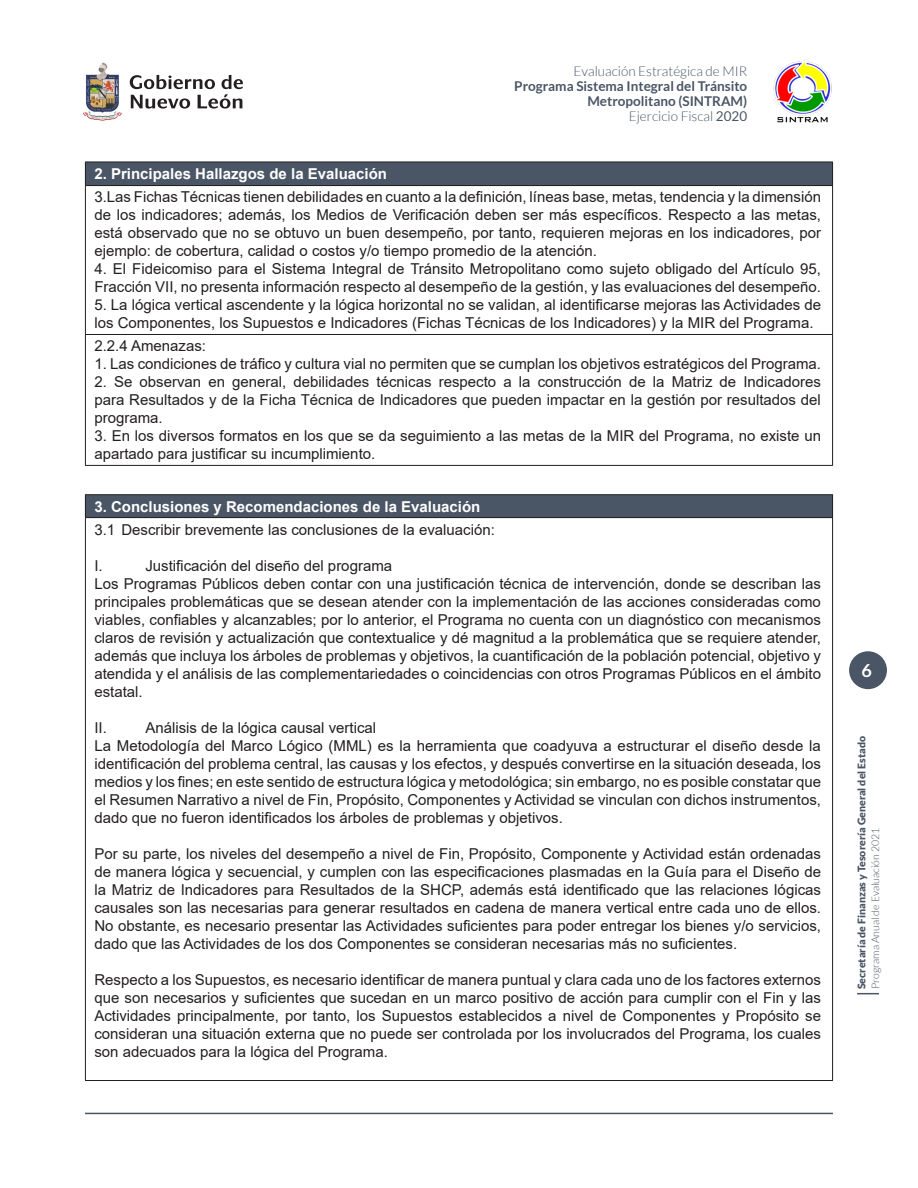
<style>
.page{position:relative;width:918px;height:1188px;background:#fff}
.page>*{position:absolute;margin:0;border:0;box-sizing:border-box;transform-origin:0 0}
.t1{font:700 18px "Lato";color:#fff}
.t2{font:15px/18px "Arial";color:#231f20;text-align:justify}
.t3{font:700 15px "Arial";color:#fff}
.t4{font:700 13.5px/15px "Lato";color:#4a5565;text-align:right}
.t5{font:300 13.5px "Lato";color:#4a5565}
.t6{font:900 10.5px "Lato";color:#4a5565}
.t7{font:300 10.5px "Lato";color:#4a5565}
.s1{font-weight:300}
.s2{font-weight:400}
</style>
<div class="page">
<svg style="left:857px;top:993px;width:22px;height:1px"></svg>
<div style="left:849px;top:651px;width:38px;height:38px;background:#4a5565;border-radius:50%"></div>
<hr style="left:85px;top:1113px;width:748px;height:1px;background:#4a5565">
<svg style="left:130px;top:75px;width:113px;height:34px"></svg>
<img style="left:84px;top:63px;width:38px;height:58px">
<img style="left:773px;top:60px;width:59px;height:63px">
<div style="left:85px;top:162px;width:748px;height:24px;background:#4a5565"></div>
<hr style="left:85px;top:162px;width:748px;height:1px;background:#231f20">
<hr style="left:85px;top:185px;width:748px;height:1px;background:#231f20">
<hr style="left:85px;top:334px;width:748px;height:1px;background:#231f20">
<hr style="left:85px;top:465px;width:748px;height:1px;background:#231f20">
<svg style="left:85px;top:162px;width:1px;height:23px"></svg>
<hr style="left:85px;top:186px;width:1px;height:148px;background:#231f20">
<hr style="left:85px;top:335px;width:1px;height:130px;background:#231f20">
<svg style="left:832px;top:162px;width:1px;height:23px"></svg>
<hr style="left:832px;top:186px;width:1px;height:148px;background:#231f20">
<hr style="left:832px;top:335px;width:1px;height:130px;background:#231f20">
<div style="left:85px;top:495px;width:748px;height:23px;background:#4a5565"></div>
<hr style="left:85px;top:494px;width:748px;height:1px;background:#231f20">
<hr style="left:85px;top:517px;width:748px;height:1px;background:#231f20">
<hr style="left:85px;top:1080px;width:748px;height:1px;background:#231f20">
<svg style="left:85px;top:495px;width:1px;height:22px"></svg>
<hr style="left:85px;top:518px;width:1px;height:562px;background:#231f20">
<svg style="left:832px;top:495px;width:1px;height:22px"></svg>
<hr style="left:832px;top:518px;width:1px;height:562px;background:#231f20">
<p class="t5" style="left:574px;top:64px;width:175px">Evaluación Estratégica de MIR</p>
<p class="t4" style="left:514px;top:78px;width:234px">Programa Sistema Integral del Tránsito<br>Metropolitano (SINTRAM)<br><span class="s1">Ejercicio Fiscal</span> <span class="s2">2020</span></p>
<p class="t3" style="left:94px;top:163px;width:294px">2. Principales Hallazgos de la Evaluación</p>
<p class="t2" style="left:94px;top:188px;width:728px">3.Las Fichas Técnicas tienen debilidades en cuanto a la definición, líneas base, metas, tendencia y la dimensión de los indicadores; además, los Medios de Verificación deben ser más específicos. Respecto a las metas, está observado que no se obtuvo un buen desempeño, por tanto, requieren mejoras en los indicadores, por ejemplo: de cobertura, calidad o costos y/o tiempo promedio de la atención.</p>
<p class="t2" style="left:94px;top:260px;width:728px">4. El Fideicomiso para el Sistema Integral de Tránsito Metropolitano como sujeto obligado del Artículo 95,<br>Fracción VII, no presenta información respecto al desempeño de la gestión, y las evaluaciones del desempeño.</p>
<p class="t2" style="left:94px;top:296px;width:728px">5. La lógica vertical ascendente y la lógica horizontal no se validan, al identificarse mejoras las Actividades de los Componentes, los Supuestos e Indicadores (Fichas Técnicas de los Indicadores) y la MIR del Programa.</p>
<p class="t2" style="left:94px;top:337px;width:113px">2.2.4 Amenazas:</p>
<p class="t2" style="left:94px;top:355px;width:728px">1. Las condiciones de tráfico y cultura vial no permiten que se cumplan los objetivos estratégicos del Programa.</p>
<p class="t2" style="left:94px;top:373px;width:728px">2. Se observan en general, debilidades técnicas respecto a la construcción de la Matriz de Indicadores para Resultados y de la Ficha Técnica de Indicadores que pueden impactar en la gestión por resultados del programa.</p>
<p class="t2" style="left:94px;top:427px;width:728px">3. En los diversos formatos en los que se da seguimiento a las metas de la MIR del Programa, no existe un apartado para justificar su incumplimiento.</p>
<p class="t3" style="left:94px;top:496px;width:387px">3. Conclusiones y Recomendaciones de la Evaluación</p>
<p class="t2" style="left:94px;top:520px;width:402px">3.1 Describir brevemente las conclusiones de la evaluación:</p>
<p class="t2" style="left:94px;top:556px;width:10px">I.</p>
<p class="t2" style="left:145px;top:556px;width:248px">Justificación del diseño del programa</p>
<p class="t2" style="left:94px;top:574px;width:728px">Los Programas Públicos deben contar con una justificación técnica de intervención, donde se describan las principales problemáticas que se desean atender con la implementación de las acciones consideradas como viables, confiables y alcanzables; por lo anterior, el Programa no cuenta con un diagnóstico con mecanismos claros de revisión y actualización que contextualice y dé magnitud a la problemática que se requiere atender, además que incluya los árboles de problemas y objetivos, la cuantificación de la población potencial, objetivo y atendida y el análisis de las complementariedades o coincidencias con otros Programas Públicos en el ámbito estatal.</p>
<p class="t2" style="left:94px;top:718px;width:14px">II.</p>
<p class="t2" style="left:145px;top:718px;width:232px">Análisis de la lógica causal vertical</p>
<p class="t2" style="left:94px;top:736px;width:728px">La Metodología del Marco Lógico (MML) es la herramienta que coadyuva a estructurar el diseño desde la identificación del problema central, las causas y los efectos, y después convertirse en la situación deseada, los medios y los fines; en este sentido de estructura lógica y metodológica; sin embargo, no es posible constatar que el Resumen Narrativo a nivel de Fin, Propósito, Componentes y Actividad se vinculan con dichos instrumentos, dado que no fueron identificados los árboles de problemas y objetivos.</p>
<p class="t2" style="left:94px;top:844px;width:728px">Por su parte, los niveles del desempeño a nivel de Fin, Propósito, Componente y Actividad están ordenadas de manera lógica y secuencial, y cumplen con las especificaciones plasmadas en la Guía para el Diseño de la Matriz de Indicadores para Resultados de la SHCP, además está identificado que las relaciones lógicas causales son las necesarias para generar resultados en cadena de manera vertical entre cada uno de ellos.<br>No obstante, es necesario presentar las Actividades suficientes para poder entregar los bienes y/o servicios, dado que las Actividades de los dos Componentes se consideran necesarias más no suficientes.</p>
<p class="t2" style="left:94px;top:970px;width:728px">Respecto a los Supuestos, es necesario identificar de manera puntual y clara cada uno de los factores externos que son necesarios y suficientes que sucedan en un marco positivo de acción para cumplir con el Fin y las Actividades principalmente, por tanto, los Supuestos establecidos a nivel de Componentes y Propósito se consideran una situación externa que no puede ser controlada por los involucrados del Programa, los cuales son adecuados para la lógica del Programa.</p>
<p class="t1" style="left:862px;top:661px;width:12px">6</p>
<p class="t6" style="left:856px;top:989px;width:255px;rotate:-90deg">Secretaría de Finanzas y Tesorería General del Estado</p>
<p class="t7" style="left:870px;top:989px;width:163px;rotate:-90deg">Programa Anual de Evaluación 2021</p>
</div>
